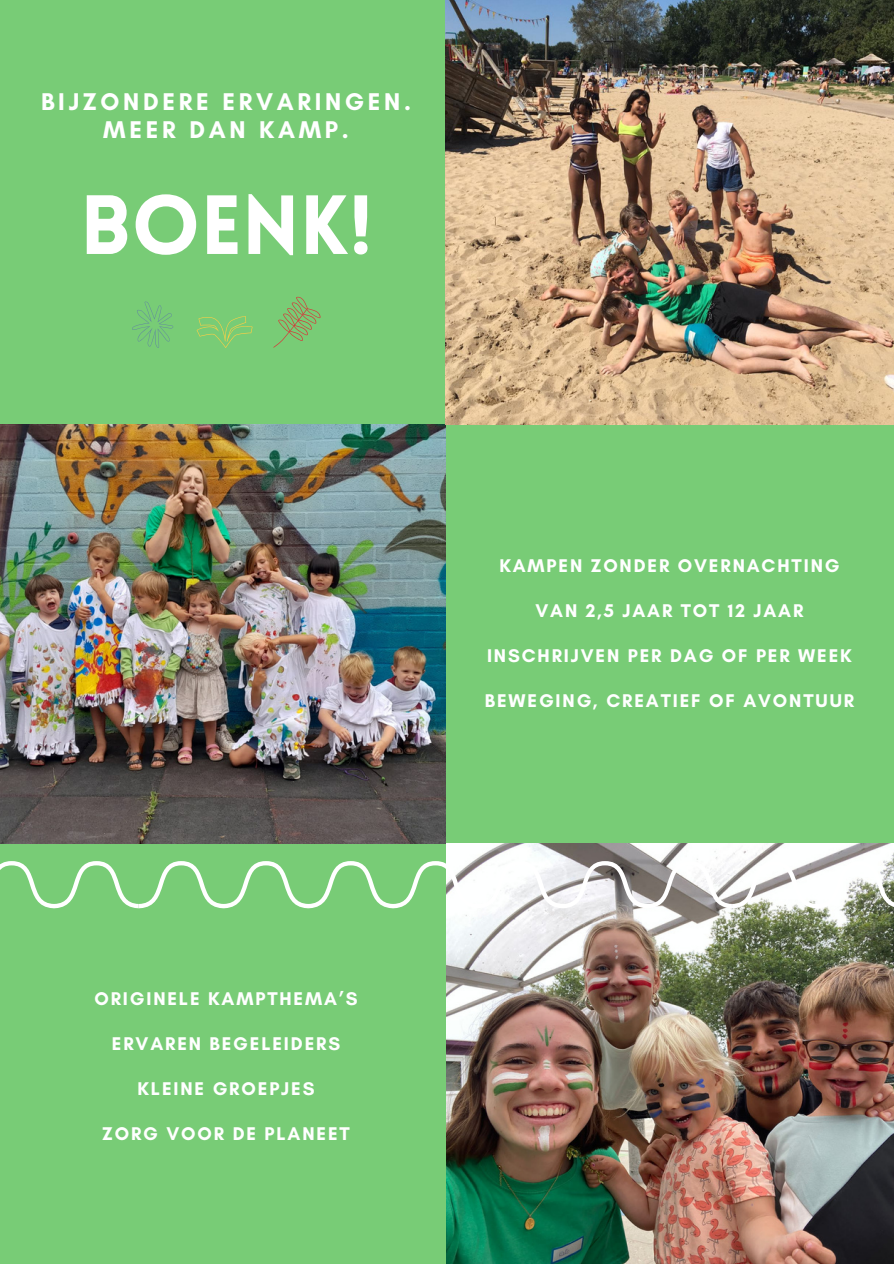
<style>
.page{position:relative;width:894px;height:1264px;background:#fff}
.page>*{position:absolute;margin:0;border:0;box-sizing:border-box;transform-origin:0 0}
.t1{font:900 81.9px "Lovelo";color:#fff}
.t2{font:700 24.6px/28px "Glacial Indifference";letter-spacing:.15em;color:#fff;text-align:center}
.t3{font:700 18.75px "Glacial Indifference";letter-spacing:.1em;color:#fff}
</style>
<div class="page">
<div style="left:0;top:0;width:893px;height:1263px;background:#78cc76"></div>
<img style="left:0;top:424px;width:445px;height:419px">
<img style="left:446px;top:843px;width:447px;height:420px">
<svg style="left:0;top:861px;width:893px;height:47px"></svg>
<svg style="left:132px;top:301px;width:41px;height:47px"></svg>
<svg style="left:196px;top:316px;width:56px;height:32px"></svg>
<svg style="left:273px;top:296px;width:47px;height:52px"></svg>
<img style="left:445px;top:0;width:448px;height:425px">
<p class="t2" style="left:41px;top:88px;width:371px">BIJZONDERE ERVARINGEN.<br>MEER DAN KAMP.</p>
<p class="t1" style="left:80px;top:192px;width:293px">BOENK!</p>
<p class="t3" style="left:94px;top:986px;width:265px">ORIGINELE KAMPTHEMA’S</p>
<p class="t3" style="left:112px;top:1031px;width:230px">ERVAREN BEGELEIDERS</p>
<p class="t3" style="left:137px;top:1076px;width:178px">KLEINE GROEPJES</p>
<p class="t3" style="left:102px;top:1121px;width:249px">ZORG VOOR DE PLANEET</p>
<p class="t3" style="left:499px;top:554px;width:341px">KAMPEN ZONDER OVERNACHTING</p>
<p class="t3" style="left:535px;top:599px;width:269px">VAN 2,5 JAAR TOT 12 JAAR</p>
<p class="t3" style="left:487px;top:644px;width:366px">INSCHRIJVEN PER DAG OF PER WEEK</p>
<p class="t3" style="left:484px;top:689px;width:371px">BEWEGING, CREATIEF OF AVONTUUR</p>
</div>
